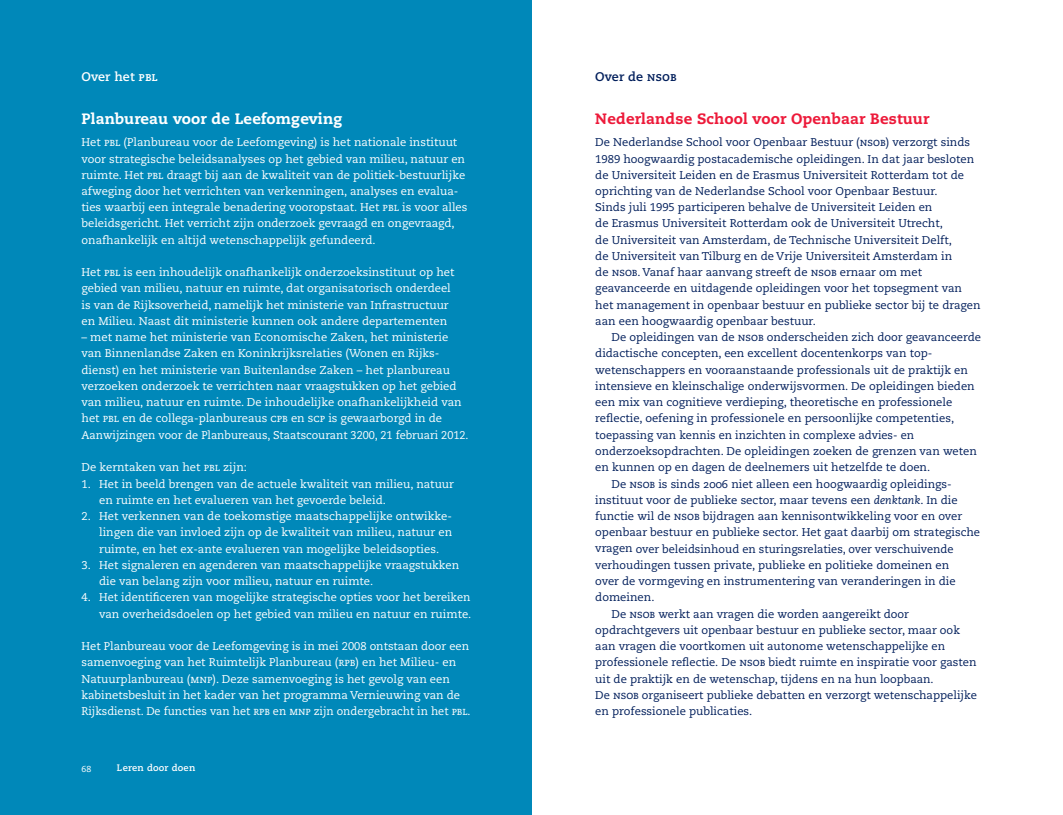
<style>
.page{position:relative;width:1063px;height:815px;background:#fff}
.page>*{position:absolute;margin:0;border:0;box-sizing:border-box;transform-origin:0 0}
.t1{font:800 15px "Caecilia";letter-spacing:.01em;color:#ed1a3a}
.t2{font:800 15px "Caecilia";letter-spacing:.01em;color:#fff}
.t3{font:12.5px "Caecilia Bold Os F";letter-spacing:.01em;color:#fff}
.t4{font:12.5px "Caecilia Bold Os F";letter-spacing:.01em;color:#001e5b}
.t5{font:11.25px/16.2px "Caecilia";color:#001e5b}
.t6{font:11.25px/16.2px "Caecilia";color:#fff}
.t7{font:9.38px "Caecilia Bold Os F";letter-spacing:.02em;color:#fff}
.t8{font:8.75px "Caecilia Roman Os F";color:#fff}
.s1{font-family:"Caecilia Bold SC"}
.s2{font-family:"Caecilia Roman SC"}
.s3{font-family:"Caecilia Roman Os F"}
.s4{font-family:"Caecilia Italic Os F"}
</style>
<div class="page">
<div style="left:0;top:0;width:531px;height:815px;background:#0088b9"></div>
<div style="left:0;top:343px;width:355px;height:344px;background:#0088b9"></div>
<p class="t3" style="left:81px;top:69px;width:78px">Over het <span class="s1">pbl</span></p>
<h1 class="t2" style="left:81px;top:110px;width:262px">Planbureau voor de Leefomgeving</h1>
<p class="t6" style="left:81px;top:134px;width:388px">Het <span class="s2">pbl</span> (Planbureau voor de Leefomgeving) is het nationale instituut voor strategische beleidsanalyses op het gebied van milieu, natuur en ruimte. Het <span class="s2">pbl</span> draagt bij aan de kwaliteit van de politiek-bestuurlijke afweging door het verrichten van verkenningen, analyses en evalua&shy;ties waarbij een integrale benadering vooropstaat. Het <span class="s2">pbl</span> is voor alles beleidsgericht. Het verricht zijn onderzoek gevraagd en ongevraagd, onafhankelijk en altijd wetenschappelijk gefundeerd.</p>
<p class="t6" style="left:81px;top:264px;width:375px">Het <span class="s2">pbl</span> is een inhoudelijk onafhankelijk onderzoeksinstituut op het gebied van milieu, natuur en ruimte, dat organisatorisch onderdeel is van de Rijksoverheid, namelijk het ministerie van Infrastructuur en Milieu. Naast dit ministerie kunnen ook andere departementen</p>
<p class="t6" style="left:81px;top:329px;width:389px">– met name het ministerie van Economische Zaken, het ministerie van Binnenlandse Zaken en Koninkrijksrelaties (Wonen en Rijks&shy;dienst) en het ministerie van Buitenlandse Zaken – het planbureau verzoeken onderzoek te verrichten naar vraagstukken op het gebied van milieu, natuur en ruimte. De inhoudelijke onafhankelijkheid van het <span class="s2">pbl</span> en de collega-planbureaus <span class="s2">cpb</span> en <span class="s2">scp</span> is gewaarborgd in de Aanwijzingen voor de Planbureaus, Staatscourant 3200, 21 februari 2012.</p>
<p class="t6" style="left:81px;top:459px;width:167px">De kerntaken van het <span class="s2">pbl</span> zijn:</p>
<p class="t6" style="left:99px;top:476px;width:356px;text-indent:-18px">1. Het in beeld brengen van de actuele kwaliteit van milieu, natuur en ruimte en het evalueren van het gevoerde beleid.</p>
<p class="t6" style="left:99px;top:508px;width:354px;text-align:justify;text-indent:-18px">2. Het verkennen van de toekomstige maatschappelijke ontwikke&shy;lingen die van invloed zijn op de kwaliteit van milieu, natuur en ruimte, en het ex-ante evalueren van mogelijke beleidsopties.</p>
<p class="t6" style="left:99px;top:557px;width:362px;text-indent:-18px">3. Het signaleren en agenderen van maatschappelijke vraagstukken die van belang zijn voor milieu, natuur en ruimte.</p>
<p class="t6" style="left:81px;top:589px;width:391px;text-align:right">4. Het identificeren van mogelijke strategische opties voor het bereiken van overheidsdoelen op het gebied van milieu en natuur en ruimte.</p>
<p class="t6" style="left:81px;top:638px;width:391px">Het Planbureau voor de Leefomgeving is in mei 2008 ontstaan door een samenvoeging van het Ruimtelijk Planbureau (<span class="s2">rpb</span>) en het Milieu- en Natuurplanbureau (<span class="s2">mnp</span>). Deze samenvoeging is het gevolg van een kabinetsbesluit in het kader van het programma Vernieuwing van de Rijksdienst. De functies van het <span class="s2">rpb</span> en <span class="s2">mnp</span> zijn ondergebracht in het <span class="s2">pbl</span>.</p>
<p class="t8" style="left:81px;top:764px;width:11px">68</p>
<p class="t7" style="left:117px;top:762px;width:80px">Leren door doen</p>
<p class="t4" style="left:595px;top:69px;width:83px">Over de <span class="s1">nsob</span></p>
<h1 class="t1" style="left:595px;top:110px;width:336px">Nederlandse School voor Openbaar Bestuur</h1>
<p class="t5" style="left:595px;top:134px;width:387px">De Nederlandse School voor Openbaar Bestuur (<span class="s2">nsob</span>) verzorgt sinds 1989 hoogwaardig postacademische opleidingen. In dat jaar besloten de Universiteit Leiden en de Erasmus Universiteit Rotterdam tot de oprichting van de Nederlandse School voor Openbaar Bestuur.<br>Sinds juli 1995 participeren behalve de Universiteit Leiden en<br>de Erasmus Universiteit Rotterdam ook de Universiteit Utrecht,<br>de Universiteit van Amsterdam, de Technische Universiteit Delft,<br>de Universiteit van Tilburg en de Vrije Universiteit Amsterdam in<br>de <span class="s2">nsob</span>. Vanaf haar aanvang streeft de <span class="s2">nsob</span> ernaar om met geavanceerde en uitdagende opleidingen voor het topsegment van het management in openbaar bestuur en publieke sector bij te dragen aan een hoogwaardig openbaar bestuur.</p>
<p class="t5" style="left:612px;top:329px;width:371px">De opleidingen van de <span class="s2">nsob</span> onderscheiden zich door geavanceerde</p>
<p class="t5" style="left:595px;top:346px;width:339px">didactische concepten, een excellent docentenkorps van top-</p>
<p class="t5" style="left:595px;top:362px;width:374px">wetenschappers en vooraanstaande professionals uit de praktijk en</p>
<p class="t5" style="left:595px;top:378px;width:381px">intensieve en kleinschalige onderwijsvormen. De opleidingen bieden</p>
<p class="t5" style="left:595px;top:394px;width:358px">een mix van cognitieve verdieping, theoretische en professionele</p>
<p class="t5" style="left:595px;top:411px;width:360px">reflectie, oefening in professionele en persoonlijke competenties,</p>
<p class="t5" style="left:595px;top:427px;width:320px">toepassing van kennis en inzichten in complexe advies- en</p>
<p class="t5" style="left:595px;top:443px;width:383px">onderzoeksopdrachten. De opleidingen zoeken de grenzen van weten</p>
<p class="t5" style="left:595px;top:459px;width:336px">en kunnen op en dagen de deelnemers uit hetzelfde te doen.</p>
<p class="t5" style="left:612px;top:476px;width:342px">De <span class="s2">nsob</span> is sinds <span class="s3">2006</span> niet alleen een hoogwaardig opleidings-</p>
<p class="t5" style="left:595px;top:492px;width:364px">instituut voor de publieke sector, maar tevens een <span class="s4">denktank</span>. In die</p>
<p class="t5" style="left:595px;top:508px;width:368px">functie wil de <span class="s2">nsob</span> bijdragen aan kennisontwikkeling voor en over</p>
<p class="t5" style="left:595px;top:524px;width:386px">openbaar bestuur en publieke sector. Het gaat daarbij om strategische</p>
<p class="t5" style="left:595px;top:541px;width:360px">vragen over beleidsinhoud en sturingsrelaties, over verschuivende</p>
<p class="t5" style="left:595px;top:557px;width:356px">verhoudingen tussen private, publieke en politieke domeinen en</p>
<p class="t5" style="left:595px;top:573px;width:362px">over de vormgeving en instrumentering van veranderingen in die</p>
<p class="t5" style="left:595px;top:589px;width:61px">domeinen.</p>
<p class="t5" style="left:612px;top:606px;width:299px">De <span class="s2">nsob</span> werkt aan vragen die worden aangereikt door</p>
<p class="t5" style="left:595px;top:622px;width:366px">opdrachtgevers uit openbaar bestuur en publieke sector, maar ook</p>
<p class="t5" style="left:595px;top:638px;width:351px">aan vragen die voortkomen uit autonome wetenschappelijke en</p>
<p class="t5" style="left:595px;top:654px;width:383px">professionele reflectie. De <span class="s2">nsob</span> biedt ruimte en inspiratie voor gasten</p>
<p class="t5" style="left:595px;top:671px;width:340px">uit de praktijk en de wetenschap, tijdens en na hun loopbaan.</p>
<p class="t5" style="left:595px;top:687px;width:383px">De <span class="s2">nsob</span> organiseert publieke debatten en verzorgt wetenschappelijke</p>
<p class="t5" style="left:595px;top:703px;width:159px">en professionele publicaties.</p>
</div>
